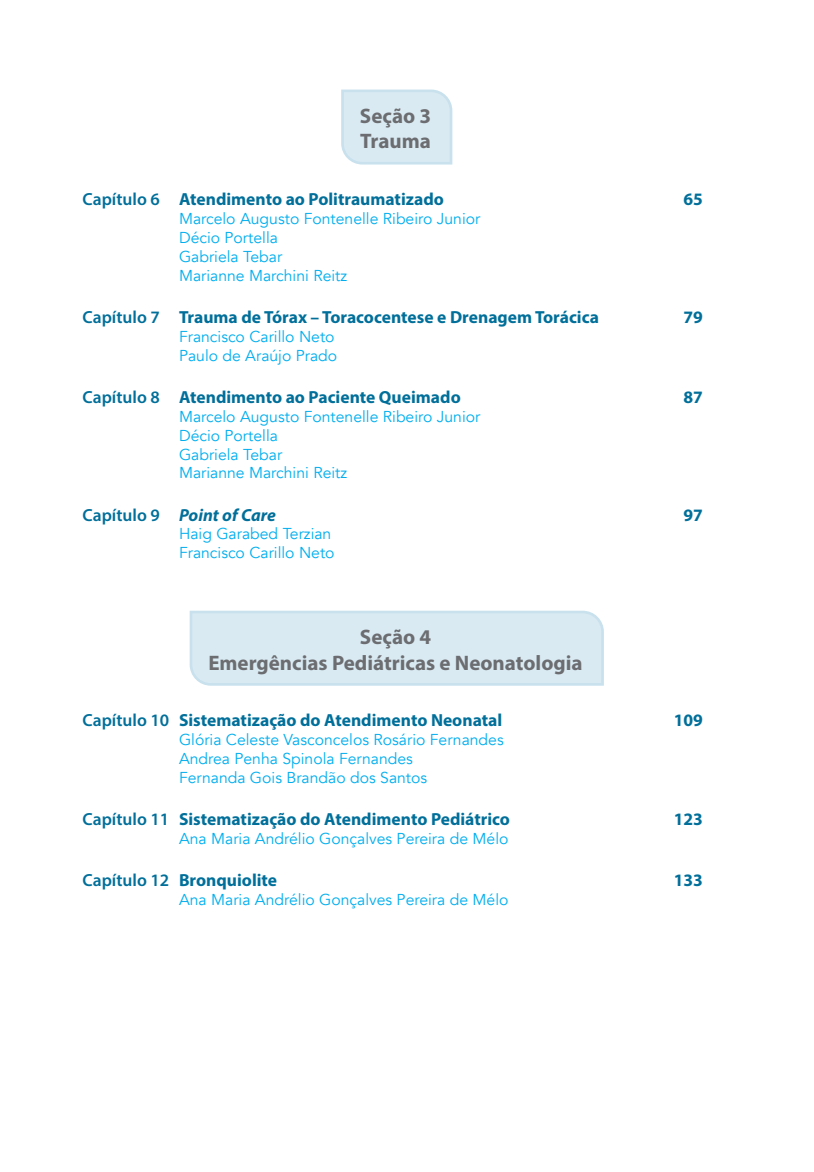
<style>
.page{position:relative;width:814px;height:1172px;background:#fff}
.page>*{position:absolute;margin:0;border:0;box-sizing:border-box;transform-origin:0 0}
.sumario_secao{font:700 21px/25.2px "Myriad Pro";color:#6c6d70}
.sumario_01{font:700 17.5px "Myriad Pro";color:#006f9a}
.sumario_01-2{font:italic 700 17.5px "Myriad Pro";color:#006f9a}
.sumario_autores{font:15.75px "Avenir";color:#00aeef}
.sumario_01-3{font:15.75px "Avenir";color:#00aeef}
.s1{font-weight:600}
.s2{font-weight:600;font-style:normal}
</style>
<div class="page">
<svg style="left:341px;top:89px;width:112px;height:76px;background:#d8e9f2"></svg>
<svg style="left:189px;top:610px;width:415px;height:76px;background:#d8e9f2"></svg>
<p class="sumario_secao" style="left:359px;top:103px;width:73px">Seção 3<br>Trauma</p>
<p class="sumario_01" style="left:83px;top:188px;width:362px"><span class="s1">Capítulo 6</span> Atendimento ao Politraumatizado</p>
<p class="sumario_01" style="left:683px;top:188px;width:21px">65</p>
<p class="sumario_autores" style="left:179px;top:209px;width:303px">Marcelo Augusto Fontenelle Ribeiro Junior</p>
<p class="sumario_autores" style="left:179px;top:228px;width:100px">Décio Portella</p>
<p class="sumario_autores" style="left:179px;top:247px;width:105px">Gabriela Tebar</p>
<p class="sumario_autores" style="left:179px;top:266px;width:170px">Marianne Marchini Reitz</p>
<p class="sumario_01" style="left:83px;top:305px;width:517px"><span class="s1">Capítulo 7</span> Trauma de Tórax – Toracocentese e Drenagem Torácica</p>
<p class="sumario_01" style="left:683px;top:305px;width:21px">79</p>
<p class="sumario_autores" style="left:179px;top:327px;width:157px">Francisco Carillo Neto</p>
<p class="sumario_autores" style="left:179px;top:346px;width:160px">Paulo de Araújo Prado</p>
<p class="sumario_01" style="left:83px;top:385px;width:379px"><span class="s1">Capítulo 8</span> Atendimento ao Paciente Queimado</p>
<p class="sumario_01" style="left:683px;top:385px;width:21px">87</p>
<p class="sumario_autores" style="left:179px;top:407px;width:303px">Marcelo Augusto Fontenelle Ribeiro Junior</p>
<p class="sumario_autores" style="left:179px;top:426px;width:100px">Décio Portella</p>
<p class="sumario_autores" style="left:179px;top:444px;width:105px">Gabriela Tebar</p>
<p class="sumario_autores" style="left:179px;top:463px;width:170px">Marianne Marchini Reitz</p>
<p class="sumario_01-2" style="left:83px;top:503px;width:195px"><span class="s2">Capítulo 9</span> Point of Care</p>
<p class="sumario_01" style="left:683px;top:503px;width:21px">97</p>
<p class="sumario_autores" style="left:179px;top:524px;width:154px">Haig Garabed Terzian</p>
<p class="sumario_autores" style="left:179px;top:543px;width:157px">Francisco Carillo Neto</p>
<p class="sumario_secao" style="left:208px;top:623px;width:375px;text-align:center">Seção 4<br>Emergências Pediátricas e Neonatologia</p>
<p class="sumario_01" style="left:83px;top:709px;width:421px"><span class="s1">Capítulo 10</span> Sistematização do Atendimento Neonatal</p>
<p class="sumario_01" style="left:673px;top:709px;width:31px">109</p>
<p class="sumario_01-3" style="left:179px;top:730px;width:326px">Glória Celeste Vasconcelos Rosário Fernandes</p>
<p class="sumario_autores" style="left:179px;top:749px;width:235px">Andrea Penha Spinola Fernandes</p>
<p class="sumario_autores" style="left:179px;top:768px;width:249px">Fernanda Gois Brandão dos Santos</p>
<p class="sumario_01" style="left:83px;top:807px;width:428px"><span class="s1">Capítulo 11</span> Sistematização do Atendimento Pediátrico</p>
<p class="sumario_01" style="left:673px;top:807px;width:31px">123</p>
<p class="sumario_autores" style="left:179px;top:829px;width:331px">Ana Maria Andrélio Gonçalves Pereira de Mélo</p>
<p class="sumario_01" style="left:83px;top:868px;width:196px"><span class="s1">Capítulo 12</span> Bronquiolite</p>
<p class="sumario_01" style="left:673px;top:868px;width:31px">133</p>
<p class="sumario_01-3" style="left:179px;top:890px;width:331px">Ana Maria Andrélio Gonçalves Pereira de Mélo</p>
</div>
